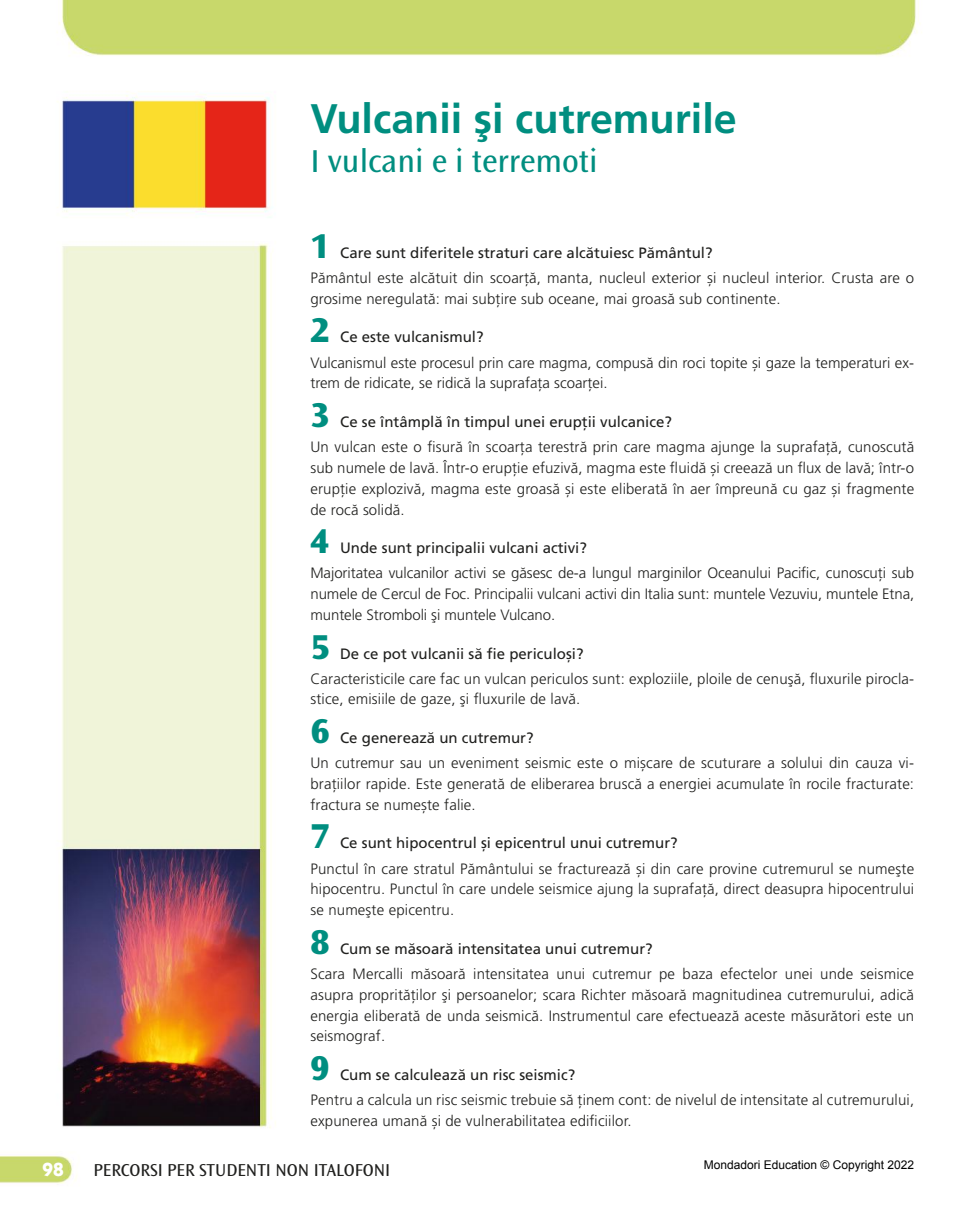
<style>
.page{position:relative;width:978px;height:1212px;background:#fff}
.page>*{position:absolute;margin:0;border:0;box-sizing:border-box;transform-origin:0 0}
.t1{font:700 41.25px "Frutiger LT Pro";color:#008e80}
.t2{font:800 36px "Ocean Sans Std";color:#008e80}
.t3{font:33px "Ocean Sans Std";color:#008e80}
.t4{font:700 19.2px "ITC Kabel Std";color:#fff}
.t5{font:18px "Ocean Sans Std";color:#20201e}
.t6{font:300 15px/20.9px "Frutiger LT Pro";letter-spacing:.01em;color:#20201e;text-align:justify}
.t7{font:15px "Frutiger LT Pro";color:#20201e}
.t8{font:12px "Arial";color:#000}
</style>
<div class="page">
<img style="left:0;top:0;width:920px;height:1184px">
<h1 class="t1" style="left:310px;top:102px;width:428px">Vulcanii şi cutremurile</h1>
<h3 class="t3" style="left:310px;top:148px;width:289px">I vulcani e i terremoti</h3>
<h2 class="t2" style="left:310px;top:224px;width:21px">1</h2>
<p class="t7" style="left:340px;top:246px;width:374px">Care sunt diferitele straturi care alcătuiesc Pământul?</p>
<p class="t6" style="left:310px;top:268px;width:605px">Pământul este alcătuit din scoarță, manta, nucleul exterior și nucleul interior. Crusta are o grosime neregulată: mai subțire sub oceane, mai groasă sub continente.</p>
<h2 class="t2" style="left:310px;top:309px;width:21px">2</h2>
<p class="t7" style="left:340px;top:331px;width:145px">Ce este vulcanismul?</p>
<p class="t6" style="left:310px;top:352px;width:605px">Vulcanismul este procesul prin care magma, compusă din roci topite și gaze la temperaturi ex&shy;trem de ridicate, se ridică la suprafața scoarței.</p>
<h2 class="t2" style="left:310px;top:393px;width:21px">3</h2>
<p class="t7" style="left:340px;top:415px;width:333px">Ce se întâmplă în timpul unei erupții vulcanice?</p>
<p class="t6" style="left:310px;top:437px;width:605px">Un vulcan este o fisură în scoarța terestră prin care magma ajunge la suprafață, cunoscută sub numele de lavă. Într-o erupție efuzivă, magma este fluidă și creează un flux de lavă; într-o erupție explozivă, magma este groasă și este eliberată în aer împreună cu gaz și fragmente de rocă solidă.</p>
<h2 class="t2" style="left:310px;top:520px;width:21px">4</h2>
<p class="t7" style="left:340px;top:542px;width:248px">Unde sunt principalii vulcani activi?</p>
<p class="t6" style="left:310px;top:563px;width:605px">Majoritatea vulcanilor activi se găsesc de-a lungul marginilor Oceanului Pacific, cunoscuţi sub numele de Cercul de Foc. Principalii vulcani activi din Italia sunt: muntele Vezuviu, muntele Etna, muntele Stromboli şi muntele Vulcano.</p>
<h2 class="t2" style="left:310px;top:625px;width:21px">5</h2>
<p class="t7" style="left:340px;top:647px;width:245px">De ce pot vulcanii să fie periculoși?</p>
<p class="t6" style="left:310px;top:668px;width:605px">Caracteristicile care fac un vulcan periculos sunt: exploziile, ploile de cenuşă, fluxurile pirocla&shy;stice, emisiile de gaze, şi fluxurile de lavă.</p>
<h2 class="t2" style="left:310px;top:710px;width:21px">6</h2>
<p class="t7" style="left:340px;top:732px;width:195px">Ce generează un cutremur?</p>
<p class="t6" style="left:310px;top:753px;width:605px">Un cutremur sau un eveniment seismic este o mișcare de scuturare a solului din cauza vi&shy;brațiilor rapide. Este generată de eliberarea bruscă a energiei acumulate în rocile fracturate: fractura se numește falie.</p>
<h2 class="t2" style="left:310px;top:815px;width:21px">7</h2>
<p class="t7" style="left:340px;top:837px;width:339px">Ce sunt hipocentrul și epicentrul unui cutremur?</p>
<p class="t6" style="left:310px;top:858px;width:605px">Punctul în care stratul Pământului se fracturează și din care provine cutremurul se numeşte hipocentru. Punctul în care undele seismice ajung la suprafață, direct deasupra hipocentrului se numeşte epicentru.</p>
<h2 class="t2" style="left:310px;top:920px;width:21px">8</h2>
<p class="t7" style="left:340px;top:942px;width:314px">Cum se măsoară intensitatea unui cutremur?</p>
<p class="t6" style="left:310px;top:963px;width:605px">Scara Mercalli măsoară intensitatea unui cutremur pe baza efectelor unei unde seismice asupra proprităţilor şi persoanelor; scara Richter măsoară magnitudinea cutremurului, adică energia eliberată de unda seismică. Instrumentul care efectuează aceste măsurători este un seismograf.</p>
<h2 class="t2" style="left:310px;top:1046px;width:21px">9</h2>
<p class="t7" style="left:340px;top:1068px;width:237px">Cum se calculează un risc seismic?</p>
<p class="t6" style="left:310px;top:1090px;width:605px">Pentru a calcula un risc seismic trebuie să ţinem cont: de nivelul de intensitate al cutremurului, expunerea umană și de vulnerabilitatea edificiilor.</p>
<p class="t4" style="left:43px;top:1158px;width:23px">98</p>
<p class="t5" style="left:94px;top:1162px;width:298px">PERCORSI PER STUDENTI NON ITALOFONI</p>
<p class="t8" style="left:704px;top:1156px;width:212px">Mondadori Education © Copyright 2022</p>
</div>
